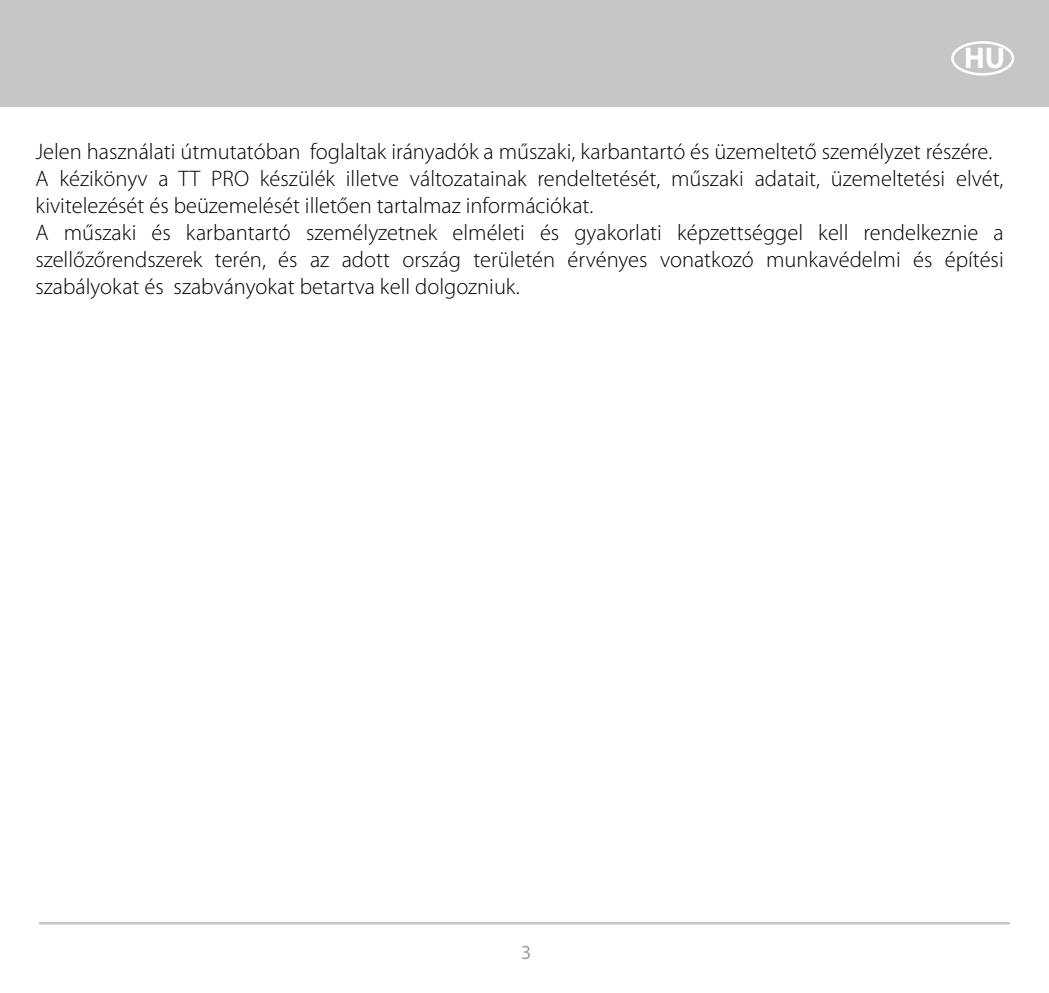
<style>
.page{position:relative;width:1049px;height:993px;background:#fff}
.page>*{position:absolute;margin:0;border:0;box-sizing:border-box;transform-origin:0 0}
.t1{font:700 30px "Myriad Pro";color:#fff}
.t2{font:300 22.5px/27px "Myriad Pro";color:#000}
.t3{font:20px "Myriad Pro";color:#9d9d9c}
</style>
<div class="page">
<div style="left:0;top:0;width:1049px;height:106px;background:#c6c6c6"></div>
<hr style="left:39px;top:921px;width:971px;height:3px;background:#c6c6c6">
<div style="left:951px;top:41px;width:63px;height:35px;border:2px solid #fff;border-radius:50%"></div>
<h1 class="t1" style="left:964px;top:38px;width:43px">HU</h1>
<p class="t2" style="left:35px;top:138px;width:970px">Jelen használati útmutatóban foglaltak irányadók a műszaki, karbantartó és üzemeltető személyzet részére.<br>A kézikönyv a TT PRO készülék illetve változatainak rendeltetését, műszaki adatait, üzemeltetési elvét, kivitelezését és beüzemelését illetően tartalmaz információkat.<br>A műszaki és karbantartó személyzetnek elméleti és gyakorlati képzettséggel kell rendelkeznie a szellőzőrendszerek terén, és az adott ország területén érvényes vonatkozó munkavédelmi és építési szabályokat és szabványokat betartva kell dolgozniuk.</p>
<p class="t3" style="left:521px;top:939px;width:12px">3</p>
</div>
